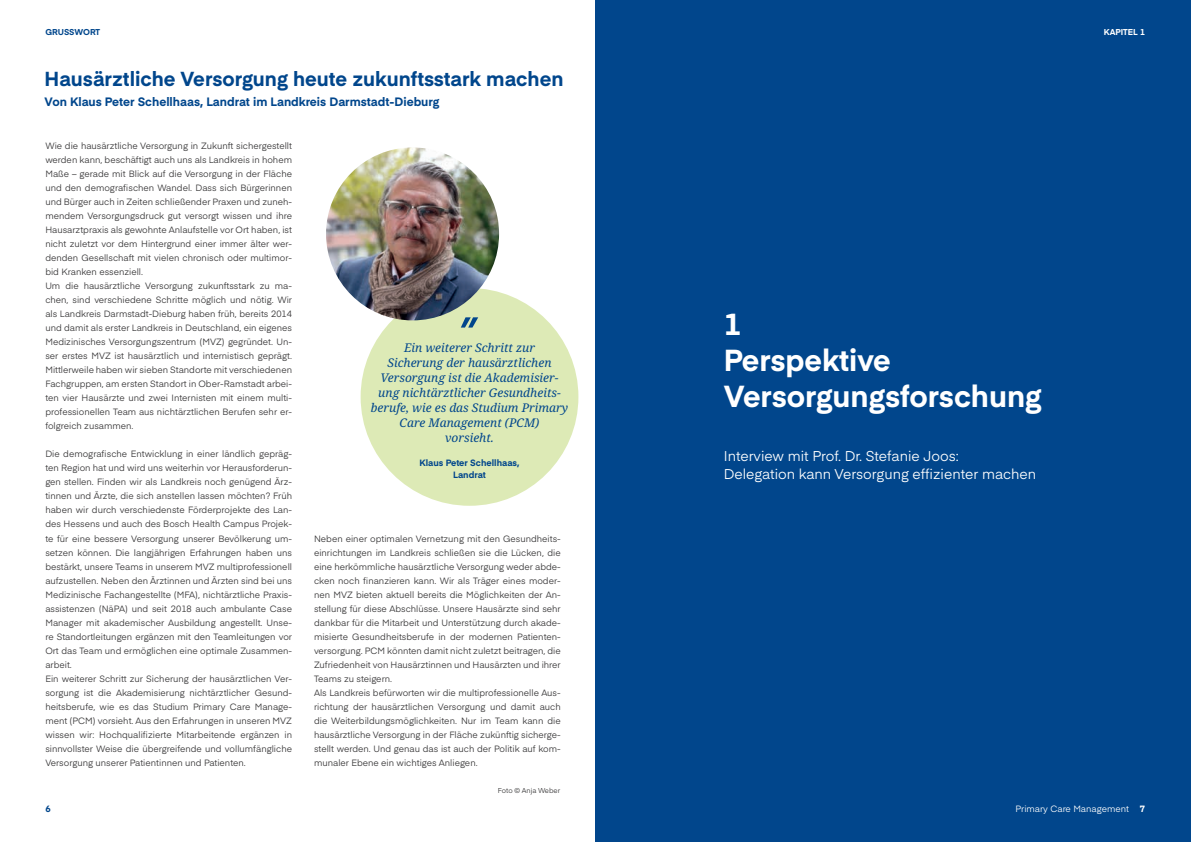
<style>
.page{position:relative;width:1191px;height:842px;background:#fff}
.page>*{position:absolute;margin:0;border:0;box-sizing:border-box;transform-origin:0 0}
.t1{font:700 30px/36px "Eina 02";color:#fff}
.t2{font:700 20px "Eina 02";color:#01468c}
.t3{font:14px/18px "Eina 02";color:#fff}
.t4{font:italic 12px/15px "Noto Serif";color:#01468c;text-align:center}
.t5{font:700 12px "Eina 02";color:#01468c}
.t6{font:9px/14px "Eina 02";color:#363536}
.t7{font:700 9px/12px "Eina 02";color:#01468c;text-align:center}
.t8{font:9px "Eina 02";color:#fff}
.t9{font:700 9px "Eina 02";color:#fff}
.t10{font:700 8.4px "Eina 02";letter-spacing:-.005em;color:#01468c}
.t11{font:700 8.4px "Eina 02";color:#fff}
.t12{font:7px "Eina 02";color:#363536}
</style>
<div class="page">
<div style="left:595px;top:0;width:596px;height:842px;background:#01468c"></div>
<div style="left:360px;top:288px;width:218px;height:218px;background:#ddeab6;border-radius:50%"></div>
<svg style="left:461px;top:317px;width:17px;height:11px"></svg>
<img style="left:326px;top:147px;width:173px;height:173px;border-radius:86px">
<p class="t10" style="left:45px;top:26px;width:56px">GRUSSWORT</p>
<h2 class="t2" style="left:45px;top:64px;width:520px">Hausärztliche Versorgung heute zukunftsstark machen</h2>
<h3 class="t5" style="left:45px;top:93px;width:396px">Von Klaus Peter Schellhaas, Landrat im Landkreis Darmstadt-Dieburg</h3>
<p class="t6" style="left:45px;top:138px;width:248px">Wie die hausärztliche Versorgung in Zukunft sichergestellt werden kann, beschäftigt auch uns als Landkreis in hohem Maße – gerade mit Blick auf die Versorgung in der Fläche und den demografischen Wandel. Dass sich Bürgerinnen und Bürger auch in Zeiten schließender Praxen und zuneh&shy;mendem Versorgungsdruck gut versorgt wissen und ihre Hausarztpraxis als gewohnte Anlaufstelle vor Ort haben, ist nicht zuletzt vor dem Hintergrund einer immer älter wer&shy;denden Gesellschaft mit vielen chronisch oder multimor&shy;bid Kranken essenziell.<br>Um die hausärztliche Versorgung zukunftsstark zu ma&shy;chen, sind verschiedene Schritte möglich und nötig. Wir als Landkreis Darmstadt-Dieburg haben früh, bereits 2014 und damit als erster Landkreis in Deutschland, ein eigenes Medizinisches Versorgungszentrum (MVZ) gegründet. Un&shy;ser erstes MVZ ist hausärztlich und internistisch geprägt.<br>Mittlerweile haben wir sieben Standorte mit verschiedenen Fachgruppen, am ersten Standort in Ober-Ramstadt arbei&shy;ten vier Hausärzte und zwei Internisten mit einem multi&shy;professionellen Team aus nichtärztlichen Berufen sehr er&shy;folgreich zusammen.</p>
<p class="t6" style="left:45px;top:447px;width:248px">Die demografische Entwicklung in einer ländlich gepräg&shy;ten Region hat und wird uns weiterhin vor Herausforderun&shy;gen stellen. Finden wir als Landkreis noch genügend Ärz&shy;tinnen und Ärzte, die sich anstellen lassen möchten? Früh haben wir durch verschiedenste Förderprojekte des Lan&shy;des Hessens und auch des Bosch Health Campus Projek&shy;te für eine bessere Versorgung unserer Bevölkerung um&shy;setzen können. Die langjährigen Erfahrungen haben uns bestärkt, unsere Teams in unserem MVZ multiprofessionell aufzustellen. Neben den Ärztinnen und Ärzten sind bei uns Medizinische Fachangestellte (MFA), nichtärztliche Praxis&shy;assistenzen (NäPA) und seit 2018 auch ambulante Case Manager mit akademischer Ausbildung angestellt. Unse&shy;re Standortleitungen ergänzen mit den Teamleitungen vor Ort das Team und ermöglichen eine optimale Zusammen&shy;arbeit.<br>Ein weiterer Schritt zur Sicherung der hausärztlichen Ver&shy;sorgung ist die Akademisierung nichtärztlicher Gesund&shy;heitsberufe, wie es das Studium Primary Care Manage&shy;ment (PCM) vorsieht. Aus den Erfahrungen in unseren MVZ wissen wir: Hochqualifizierte Mitarbeitende ergänzen in sinnvollster Weise die übergreifende und vollumfängliche Versorgung unserer Patientinnen und Patienten.</p>
<p class="t7" style="left:45px;top:802px;width:7px">6</p>
<h3 class="t4" style="left:371px;top:341px;width:199px">Ein weiterer Schritt zur<br>Sicherung der hausärztlichen<br>Versorgung ist die Akademisier&shy;ung nichtärztlicher Gesundheits&shy;berufe, wie es das Studium Primary<br>Care Management (PCM)<br>vorsieht.</h3>
<p class="t7" style="left:419px;top:457px;width:101px">Klaus Peter Schellhaas,<br>Landrat</p>
<p class="t6" style="left:314px;top:531px;width:248px">Neben einer optimalen Vernetzung mit den Gesundheits&shy;einrichtungen im Landkreis schließen sie die Lücken, die eine herkömmliche hausärztliche Versorgung weder abde&shy;cken noch finanzieren kann. Wir als Träger eines moder&shy;nen MVZ bieten aktuell bereits die Möglichkeiten der An&shy;stellung für diese Abschlüsse. Unsere Hausärzte sind sehr dankbar für die Mitarbeit und Unterstützung durch akade&shy;misierte Gesundheitsberufe in der modernen Patienten&shy;versorgung. PCM könnten damit nicht zuletzt beitragen, die Zufriedenheit von Hausärztinnen und Hausärzten und ihrer Teams zu steigern.<br>Als Landkreis befürworten wir die multiprofessionelle Aus&shy;richtung der hausärztlichen Versorgung und damit auch die Weiterbildungsmöglichkeiten. Nur im Team kann die hausärztliche Versorgung in der Fläche zukünftig sicherge&shy;stellt werden. Und genau das ist auch der Politik auf kom&shy;munaler Ebene ein wichtiges Anliegen.</p>
<p class="t12" style="left:498px;top:785px;width:64px">Foto © Anja Weber</p>
<p class="t11" style="left:1103px;top:26px;width:43px">KAPITEL 1</p>
<h1 class="t1" style="left:724px;top:304px;width:319px">1<br>Perspektive<br>Versorgungsforschung</h1>
<h3 class="t3" style="left:724px;top:446px;width:314px">Interview mit Prof. Dr. Stefanie Joos:<br>Delegation kann Versorgung effizienter machen</h3>
<p class="t8" style="left:1015px;top:802px;width:115px">Primary Care Management</p>
<p class="t9" style="left:1139px;top:802px;width:7px">7</p>
</div>
